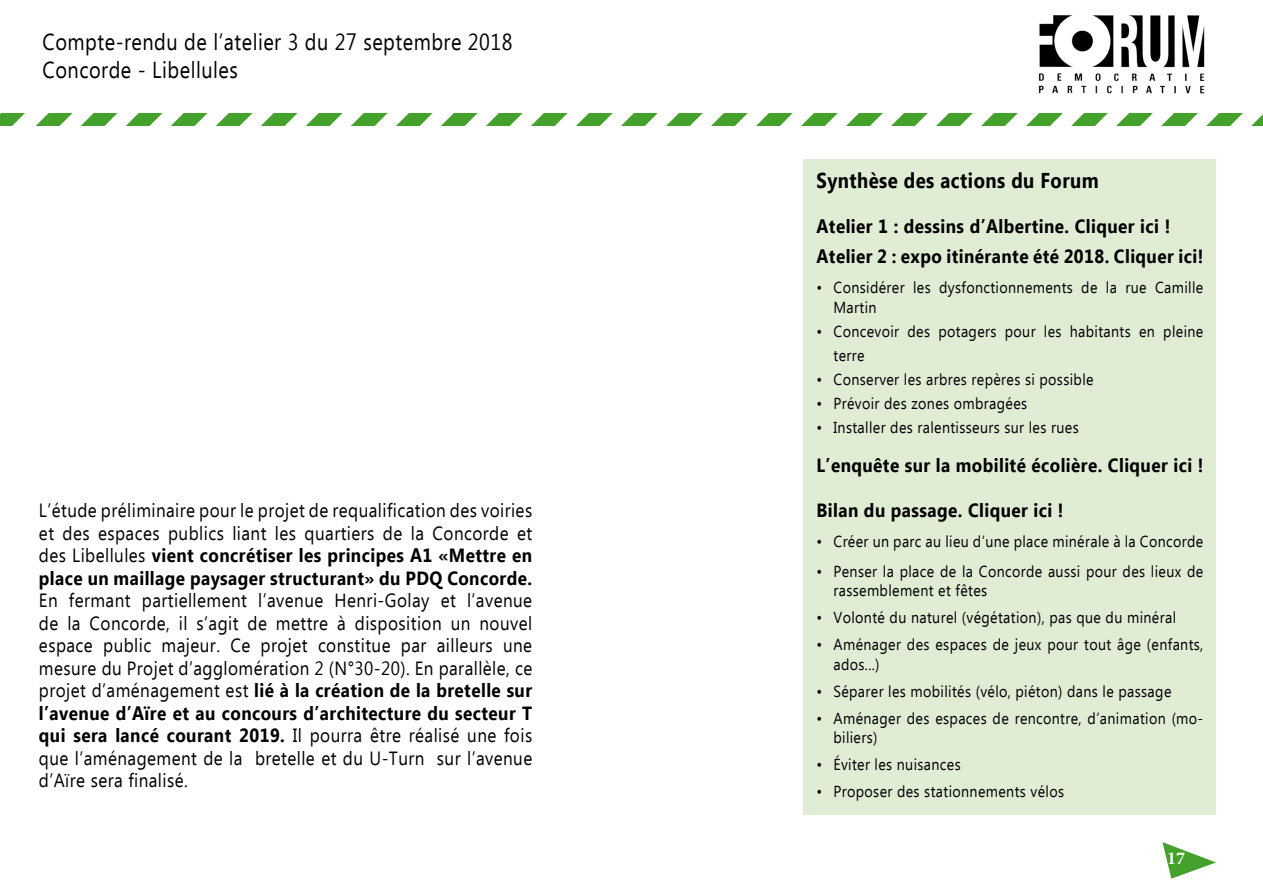
<style>
.page{position:relative;width:1263px;height:893px;background:#fff}
.page>*{position:absolute;margin:0;border:0;box-sizing:border-box;transform-origin:0 0}
.t1{font:23.1px/28.5px "Ebrima";letter-spacing:.025em;color:#000;scale:.86 1}
.t2{font:700 21.45px "Ebrima";letter-spacing:.025em;color:#000;scale:.86 1}
.t3{font:19.05px/22.5px "Ebrima";letter-spacing:.025em;color:#000;text-align:justify;scale:.9 1}
.t4{font:700 19.05px/30px "Ebrima";letter-spacing:.025em;color:#000;scale:.9 1}
.t5{font:700 18px "Minion Pro";color:#fff}
.t6{font:15.9px/19.5px "Ebrima";letter-spacing:.025em;color:#000;scale:.9 1}
.s1{font-weight:700}
</style>
<div class="page">
<svg style="left:0;top:113px;width:1263px;height:78px"></svg>
<div style="left:0;top:126px;width:1263px;height:53px;background:#fff"></div>
<img style="left:1038px;top:16px;width:167px;height:78px">
<svg style="left:1162px;top:842px;width:54px;height:37px"></svg>
<svg style="left:803px;top:561px;width:1px;height:19px"></svg>
<div style="left:804px;top:159px;width:412px;height:655px;background:#e1ecd5"></div>
<p class="t1" style="left:43px;top:29px;width:548px">Compte-rendu de l’atelier 3 du 27 septembre 2018<br>Concorde - Libellules</p>
<p class="t3" style="left:39px;top:501px;width:550px">L’étude préliminaire pour le projet de requalification des voiries et des espaces publics liant les quartiers de la Concorde et des Libellules <span class="s1">vient concrétiser les principes A1 «Mettre en place un maillage paysager structurant» du PDQ Concorde.</span></p>
<p class="t3" style="left:39px;top:591px;width:550px">En fermant partiellement l’avenue Henri-Golay et l’avenue de la Concorde, il s’agit de mettre à disposition un nouvel espace public majeur. Ce projet constitue par ailleurs une mesure du Projet d’agglomération 2 (N°30-20). En parallèle, ce projet d’aménagement est <span class="s1">lié à la création de la bretelle sur l’avenue d’Aïre et au concours d’architecture du secteur T qui sera lancé courant 2019.</span> Il pourra être réalisé une fois que l’aménagement de la bretelle et du U-Turn sur l’avenue d’Aïre sera finalisé.</p>
<p class="t2" style="left:816px;top:164px;width:330px">Synthèse des actions du Forum</p>
<p class="t4" style="left:816px;top:212px;width:431px">Atelier 1 : dessins d’Albertine. Cliquer ici !<br>Atelier 2 : expo itinérante été 2018. Cliquer ici!</p>
<p class="t6" style="left:833px;top:279px;width:412px;text-indent:-17px">• Considérer les dysfonctionnements de la rue Camille<br>Martin</p>
<p class="t6" style="left:833px;top:320px;width:412px;line-height:24px;text-indent:-17px">• Concevoir des potagers pour les habitants en pleine terre</p>
<p class="t6" style="left:816px;top:370px;width:309px">• Conserver les arbres repères si possible</p>
<p class="t6" style="left:816px;top:394px;width:236px">• Prévoir des zones ombragées</p>
<p class="t6" style="left:816px;top:418px;width:293px">• Installer des ralentisseurs sur les rues</p>
<p class="t4" style="left:816px;top:451px;width:431px">L’enquête sur la mobilité écolière. Cliquer ici !</p>
<p class="t4" style="left:816px;top:496px;width:276px">Bilan du passage. Cliquer ici !</p>
<p class="t6" style="left:816px;top:532px;width:431px">• Créer un parc au lieu d’une place minérale à la Concorde</p>
<p class="t6" style="left:833px;top:562px;width:412px;text-indent:-17px">• Penser la place de la Concorde aussi pour des lieux de rassemblement et fêtes</p>
<p class="t6" style="left:816px;top:609px;width:401px">• Volonté du naturel (végétation), pas que du minéral</p>
<p class="t6" style="left:833px;top:636px;width:412px;text-indent:-17px">• Aménager des espaces de jeux pour tout âge (enfants, ados...)</p>
<p class="t6" style="left:816px;top:682px;width:396px">• Séparer les mobilités (vélo, piéton) dans le passage</p>
<p class="t6" style="left:833px;top:709px;width:412px;text-indent:-17px">• Aménager des espaces de rencontre, d’animation (mo&shy;biliers)</p>
<p class="t6" style="left:816px;top:756px;width:162px">• Éviter les nuisances</p>
<p class="t6" style="left:816px;top:783px;width:277px">• Proposer des stationnements vélos</p>
<p class="t5" style="left:1167px;top:846px;width:19px">17</p>
</div>
